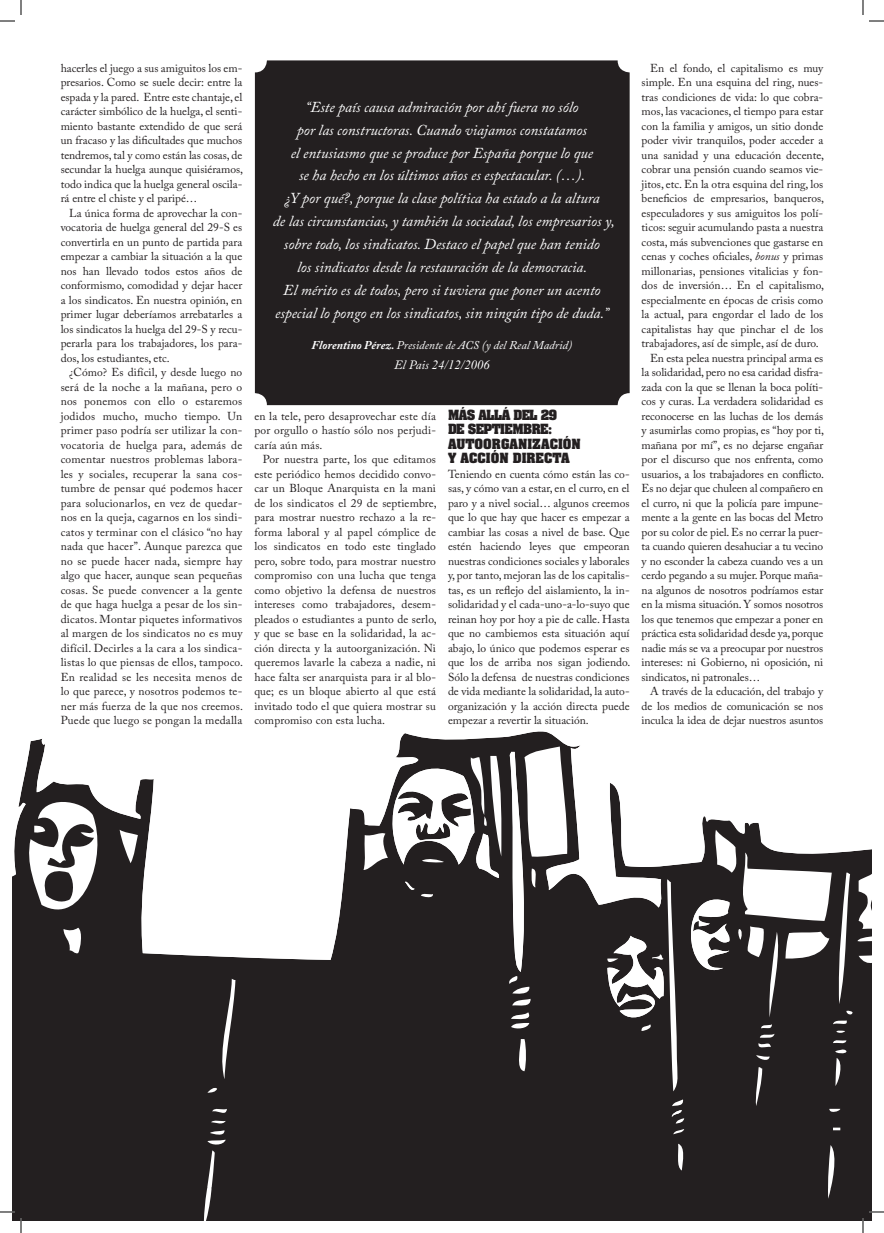
<style>
.page{position:relative;width:884px;height:1233px;background:#fff}
.page>*{position:absolute;margin:0;border:0;box-sizing:border-box;transform-origin:0 0}
.t1{font:italic 15.1px/22.8px "Adobe Caslon Pro";color:#fff;text-align:center}
.t2{font:italic 12.7px "Times New Roman";color:#fff}
.titulillos{font:700 12px/14.5px "Aachen Std";color:#231f20}
.t3{font:italic 11.9px "Adobe Caslon Pro";color:#fff}
.t4{font:11.5px/14.5px "Adobe Caslon Pro";color:#231f20;text-align:justify}
.s1{font-weight:700}
.s2{font-family:"Adobe Caslon Pro"}
.s3{font-style:italic}
</style>
<div class="page">
<div style="left:255px;top:60px;width:375px;height:345px;background:#231f20;border-radius:12px"></div>
<svg style="left:12px;top:731px;width:859px;height:489px;fill:#231f20"></svg>
<svg style="left:25px;top:794px;width:83px;height:160px"></svg>
<svg style="left:363px;top:746px;width:205px;height:283px"></svg>
<svg style="left:0;top:1211px;width:15px;height:1px"></svg>
<svg style="left:869px;top:1211px;width:15px;height:1px"></svg>
<svg style="left:0;top:0;width:22px;height:22px"></svg>
<svg style="left:20px;top:1218px;width:2px;height:15px"></svg>
<svg style="left:862px;top:0;width:22px;height:22px"></svg>
<svg style="left:862px;top:1218px;width:2px;height:15px"></svg>
<p class="t4" style="left:61px;top:60px;width:184px">hacerles el juego a sus amiguitos los em&shy;presarios. Como se suele decir: entre la espada y la pared. Entre este chantaje, el carácter simbólico de la huelga, el senti&shy;miento bastante extendido de que será un fracaso y las dificultades que muchos tendremos, tal y como están las cosas, de secundar la huelga aunque quisiéramos, todo indica que la huelga general oscila&shy;rá entre el chiste y el paripé…</p>
<p class="t4" style="left:61px;top:205px;width:183px;text-indent:9px">La única forma de aprovechar la con&shy;vocatoria de huelga general del 29-S es convertirla en un punto de partida para empezar a cambiar la situación a la que nos han llevado todos estos años de conformismo, comodidad y dejar hacer a los sindicatos. En nuestra opinión, en primer lugar deberíamos arrebatarles a los sindicatos la huelga del 29-S y recu&shy;perarla para los trabajadores, los para&shy;dos, los estudiantes, etc.</p>
<p class="t4" style="left:61px;top:365px;width:184px;text-indent:9px">¿Cómo? Es difícil, y desde luego no será de la noche a la mañana, pero o nos ponemos con ello o estaremos jodidos mucho, mucho tiempo. Un primer paso podría ser utilizar la con&shy;vocatoria de huelga para, además de comentar nuestros problemas labora&shy;les y sociales, recuperar la sana cos&shy;tumbre de pensar qué podemos hacer para solucionarlos, en vez de quedar&shy;nos en la queja, cagarnos en los sindi&shy;catos y terminar con el clásico “no hay nada que hacer”. Aunque parezca que no se puede hacer nada, siempre hay algo que hacer, aunque sean pequeñas cosas. Se puede convencer a la gente de que haga huelga a pesar de los sin&shy;dicatos. Montar piquetes informativos al margen de los sindicatos no es muy difícil. Decirles a la cara a los sindica&shy;listas lo que piensas de ellos, tampoco.<br>En realidad se les necesita menos de lo que parece, y nosotros podemos te&shy;ner más fuerza de la que nos creemos.<br>Puede que luego se pongan la medalla</p>
<p class="t1" style="left:305px;top:95px;width:275px">“Este país causa admiración por ahí fuera no sólo</p>
<p class="t1" style="left:291px;top:118px;width:304px">por las constructoras. Cuando viajamos constatamos el entusiasmo que se produce por España porque lo que</p>
<p class="t1" style="left:273px;top:164px;width:344px">se ha hecho en los últimos años es espectacular. (…).<br>¿Y por qué?, porque la clase política ha estado a la altura<br>de las circunstancias, y también la sociedad, los empresarios y, sobre todo, los sindicatos. Destaco el papel que han tenido</p>
<p class="t1" style="left:275px;top:255px;width:335px">los sindicatos desde la restauración de la democracia.<br>El mérito es de todos, pero si tuviera que poner un acento especial lo pongo en los sindicatos, sin ningún tipo de duda.”</p>
<p class="t3" style="left:311px;top:338px;width:262px"><span class="s1">Florentino Pérez.</span> Presidente de ACS (y del Real Madrid)</p>
<p class="t2" style="left:394px;top:356px;width:97px"><span class="s2">El Pais</span> 24/12/2006</p>
<p class="t4" style="left:254px;top:408px;width:183px">en la tele, pero desaprovechar este día por orgullo o hastío sólo nos perjudi&shy;caría aún más.</p>
<p class="t4" style="left:254px;top:452px;width:184px;text-indent:9px">Por nuestra parte, los que editamos este periódico hemos decidido convo&shy;car un Bloque Anarquista en la mani de los sindicatos el 29 de septiembre, para mostrar nuestro rechazo a la re&shy;forma laboral y al papel cómplice de los sindicatos en todo este tinglado pero, sobre todo, para mostrar nuestro compromiso con una lucha que tenga como objetivo la defensa de nuestros intereses como trabajadores, desem&shy;pleados o estudiantes a punto de serlo, y que se base en la solidaridad, la ac&shy;ción directa y la autoorganización. Ni queremos lavarle la cabeza a nadie, ni hace falta ser anarquista para ir al blo&shy;que; es un bloque abierto al que está invitado todo el que quiera mostrar su compromiso con esta lucha.</p>
<p class="titulillos" style="left:448px;top:407px;width:134px">MÁS ALLÁ DEL 29<br>DE SEPTIEMBRE:<br>AUTOORGANIZACIÓN<br>Y ACCIÓN DIRECTA</p>
<p class="t4" style="left:448px;top:466px;width:184px">Teniendo en cuenta cómo están las co&shy;sas, y cómo van a estar, en el curro, en el paro y a nivel social… algunos creemos que lo que hay que hacer es empezar a cambiar las cosas a nivel de base. Que estén haciendo leyes que empeoran nuestras condiciones sociales y laborales y, por tanto, mejoran las de los capitalis&shy;tas, es un reflejo del aislamiento, la in&shy;solidaridad y el cada-uno-a-lo-suyo que reinan hoy por hoy a pie de calle. Hasta que no cambiemos esta situación aquí abajo, lo único que podemos esperar es que los de arriba nos sigan jodiendo.<br>Sólo la defensa de nuestras condiciones de vida mediante la solidaridad, la auto&shy;organización y la acción directa puede empezar a revertir la situación.</p>
<p class="t4" style="left:642px;top:60px;width:184px;text-indent:9px">En el fondo, el capitalismo es muy simple. En una esquina del ring, nues&shy;tras condiciones de vida: lo que cobra&shy;mos, las vacaciones, el tiempo para estar con la familia y amigos, un sitio donde poder vivir tranquilos, poder acceder a una sanidad y una educación decente, cobrar una pensión cuando seamos vie&shy;jitos, etc. En la otra esquina del ring, los beneficios de empresarios, banqueros, especuladores y sus amiguitos los polí&shy;ticos: seguir acumulando pasta a nuestra costa, más subvenciones que gastarse en cenas y coches oficiales, <span class="s3">bonus</span> y primas millonarias, pensiones vitalicias y fon&shy;dos de inversión… En el capitalismo, especialmente en épocas de crisis como la actual, para engordar el lado de los capitalistas hay que pinchar el de los trabajadores, así de simple, así de duro.</p>
<p class="t4" style="left:642px;top:350px;width:184px;text-indent:9px">En esta pelea nuestra principal arma es la solidaridad, pero no esa caridad disfra&shy;zada con la que se llenan la boca políti&shy;cos y curas. La verdadera solidaridad es reconocerse en las luchas de los demás y asumirlas como propias, es “hoy por ti, mañana por mí”, es no dejarse engañar por el discurso que nos enfrenta, como usuarios, a los trabajadores en conflicto.<br>Es no dejar que chuleen al compañero en el curro, ni que la policía pare impune&shy;mente a la gente en las bocas del Metro por su color de piel. Es no cerrar la puer&shy;ta cuando quieren desahuciar a tu vecino y no esconder la cabeza cuando ves a un cerdo pegando a su mujer. Porque maña&shy;na algunos de nosotros podríamos estar en la misma situación. Y somos nosotros los que tenemos que empezar a poner en práctica esta solidaridad desde ya, porque nadie más se va a preocupar por nuestros intereses: ni Gobierno, ni oposición, ni sindicatos, ni patronales…</p>
<p class="t4" style="left:642px;top:684px;width:183px;text-indent:9px">A través de la educación, del trabajo y de los medios de comunicación se nos inculca la idea de dejar nuestros asuntos</p>
</div>
